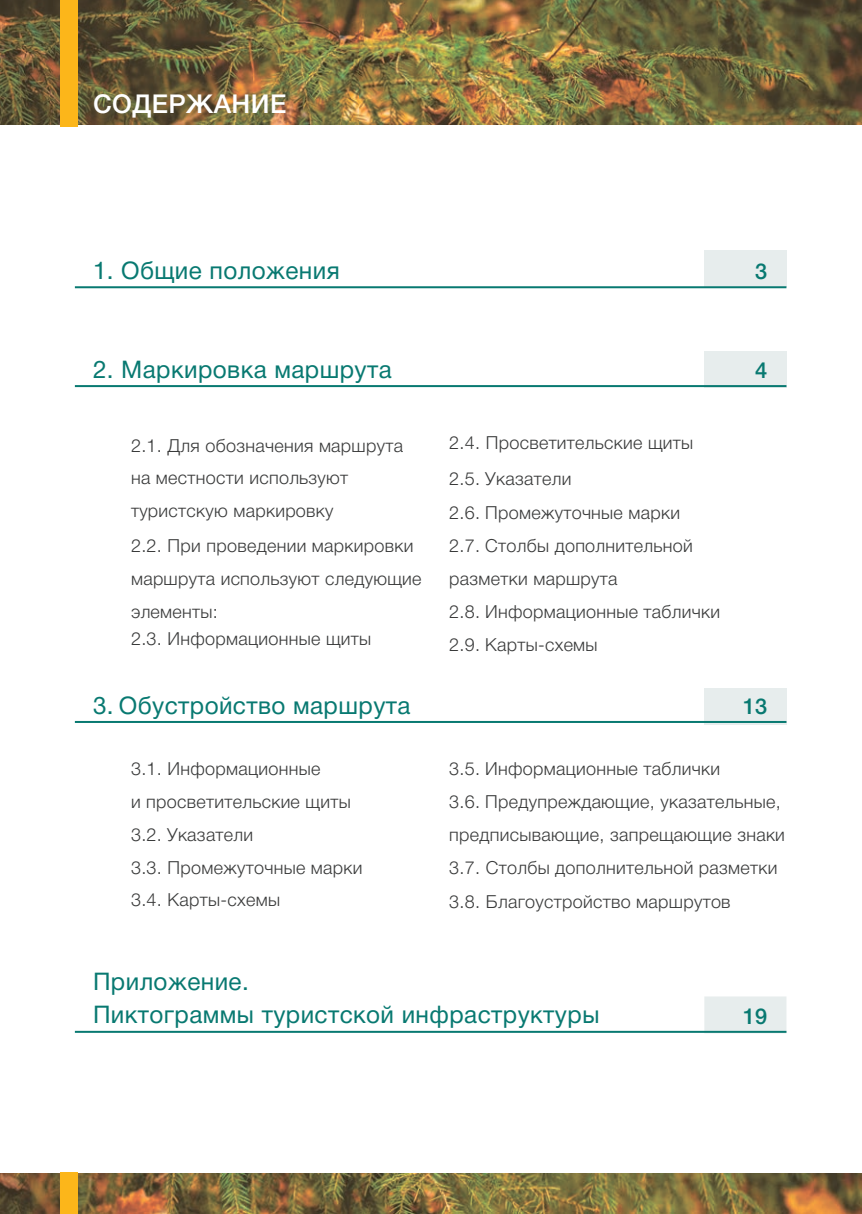
<style>
.page{position:relative;width:862px;height:1214px;background:#fff}
.page>*{position:absolute;margin:0;border:0;box-sizing:border-box;transform-origin:0 0}
.t1{font:500 26px "Helvetica Neue Cyr";letter-spacing:.015em;color:#fff}
.t2{font:24.2px/32.8px "Helvetica Neue Cyr";letter-spacing:.015em;color:#087971}
.t3{font:500 22px "Helvetica Neue Cyr";color:#087971}
.t4{font:300 18px/33.6px "Helvetica Neue Cyr";letter-spacing:.015em;color:#393a3a}
</style>
<div class="page">
<hr style="left:0;top:1172px;width:861px;height:1px;background:#ffe4b6">
<img style="left:0;top:1173px;width:861px;height:40px">
<img style="left:0;top:0;width:862px;height:124px">
<hr style="left:0;top:124px;width:862px;height:1px;background:#ffe4b6">
<div style="left:704px;top:250px;width:82px;height:37px;background:#e7eded"></div>
<div style="left:704px;top:350px;width:82px;height:37px;background:#e7eded"></div>
<div style="left:704px;top:687px;width:82px;height:37px;background:#e7eded"></div>
<div style="left:704px;top:996px;width:82px;height:37px;background:#e7eded"></div>
<hr style="left:75px;top:286px;width:711px;height:2px;background:#087971">
<hr style="left:75px;top:385px;width:711px;height:2px;background:#087971">
<hr style="left:75px;top:721px;width:711px;height:2px;background:#087971">
<hr style="left:75px;top:1030px;width:711px;height:2px;background:#087971">
<div style="left:60px;top:0;width:18px;height:126px;background:#fcb61a"></div>
<div style="left:60px;top:1172px;width:18px;height:41px;background:#fcb61a"></div>
<h1 class="t1" style="left:93px;top:90px;width:195px">СОДЕРЖАНИЕ</h1>
<h2 class="t2" style="left:93px;top:254px;width:248px">1. Общие положения</h2>
<p class="t3" style="left:755px;top:259px;width:14px">3</p>
<h2 class="t2" style="left:93px;top:353px;width:300px">2. Маркировка маршрута</h2>
<p class="t4" style="left:131px;top:429px;width:273px;line-height:32.8px">2.1. Для обозначения маршрута на местности используют туристскую маркировку</p>
<p class="t4" style="left:449px;top:426px;width:272px">2.4. Просветительские щиты<br>2.5. Указатели<br>2.6. Промежуточные марки<br>2.7. Столбы дополнительной разметки маршрута<br>2.8. Информационные таблички<br>2.9. Карты-схемы</p>
<p class="t4" style="left:131px;top:529px;width:292px;line-height:32.8px">2.2. При проведении маркировки маршрута используют следующие элементы:</p>
<p class="t4" style="left:131px;top:621px;width:242px">2.3. Информационные щиты</p>
<h2 class="t2" style="left:93px;top:689px;width:319px">3. Обустройство маршрута</h2>
<p class="t3" style="left:755px;top:358px;width:14px">4</p>
<p class="t3" style="left:742px;top:694px;width:26px">13</p>
<p class="t4" style="left:131px;top:752px;width:221px">3.1. Информационные<br>и просветительские щиты<br>3.2. Указатели</p>
<p class="t4" style="left:131px;top:852px;width:233px;line-height:31.8px">3.3. Промежуточные марки<br>3.4. Карты-схемы</p>
<p class="t4" style="left:449px;top:752px;width:272px">3.5. Информационные таблички</p>
<p class="t4" style="left:449px;top:785px;width:337px;line-height:32.8px">3.6. Предупреждающие, указательные, предписывающие, запрещающие знаки</p>
<p class="t4" style="left:449px;top:850px;width:330px;line-height:34.2px">3.7. Столбы дополнительной разметки<br>3.8. Благоустройство маршрутов</p>
<h2 class="t2" style="left:93px;top:965px;width:508px">Приложение.<br>Пиктограммы туристской инфраструктуры</h2>
<p class="t3" style="left:742px;top:1003px;width:26px">19</p>
</div>
